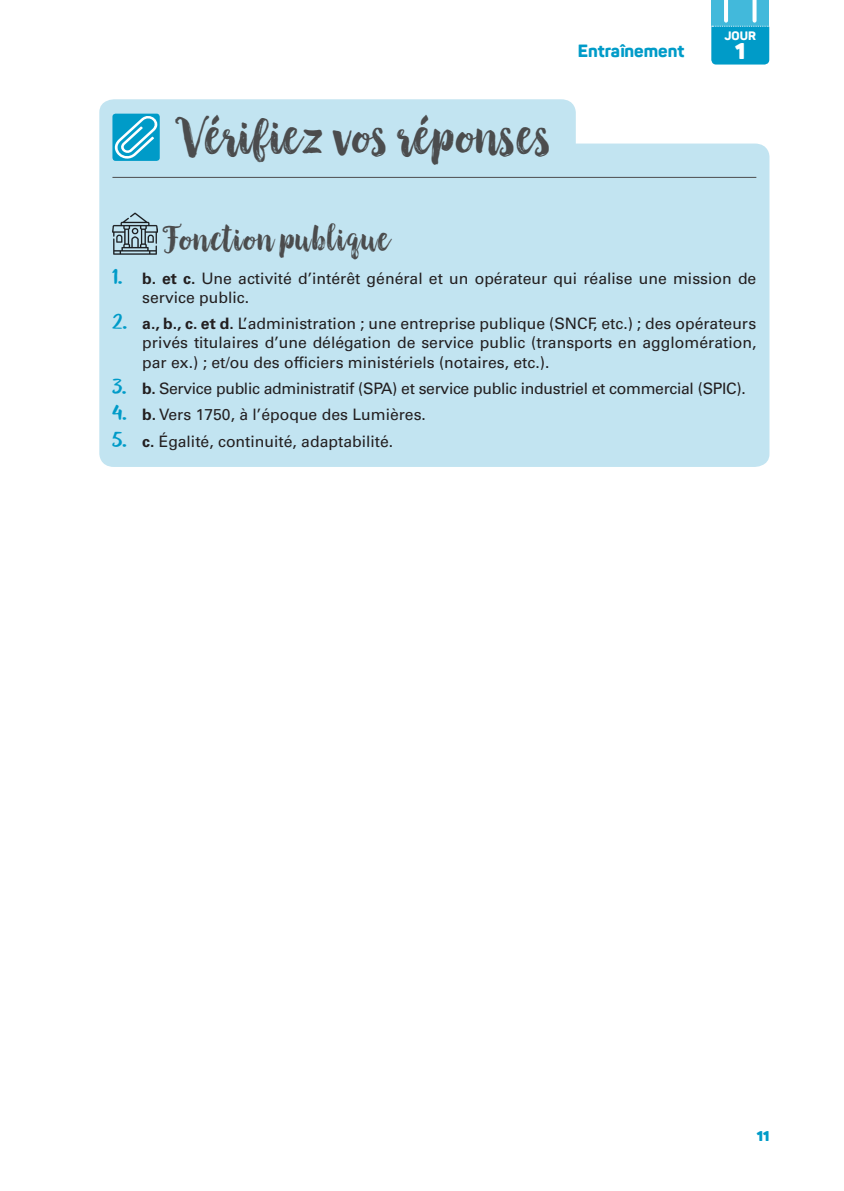
<style>
.page{position:relative;width:844px;height:1191px;background:#fff}
.page>*{position:absolute;margin:0;border:0;box-sizing:border-box;transform-origin:0 0}
.t1{font:47.25px "Black And White";color:#4b4c4d}
.t2{font:31.5px "Black And White";letter-spacing:.025em;color:#4b4c4d}
.t3{font:900 22.57px "Panton";color:#fff}
.t4{font:800 17.5px "Panton";color:#009bc8}
.t5{font:15.75px/19.2px "Univers LT Std";color:#231f20}
.t6{font:15.75px "Univers LT Std";letter-spacing:-.02em;color:#231f20}
.t7{font:900 14px "Panton";color:#009bc8}
.t8{font:800 12.08px "Panton";color:#fff}
.s1{font-family:"Black And White Display";font-size:22.75px;color:#009bc8}
.s2{font-weight:700}
</style>
<div class="page">
<div style="left:711px;top:0;width:58px;height:26px;background:#42b9db"></div>
<hr style="left:724px;top:0;width:4px;height:21px;background:#fff">
<svg style="left:752px;top:0;width:4px;height:21px"></svg>
<svg style="left:711px;top:26px;width:58px;height:39px;background:#079ec9"></svg>
<div style="left:99px;top:99px;width:670px;height:368px;background:#c2e4f1"></div>
<img style="left:112px;top:211px;width:45px;height:45px">
<hr style="left:112px;top:177px;width:644px;height:1px;background:#4b4c4d">
<svg style="left:107px;top:110px;width:56px;height:56px;background:#5ebfdc"></svg>
<p class="t1" style="left:175px;top:103px;width:378px">Vérifiez vos réponses</p>
<p class="t4" style="left:577px;top:40px;width:108px">Entraînement</p>
<p class="t8" style="left:724px;top:28px;width:33px">JOUR</p>
<p class="t3" style="left:735px;top:37px;width:12px">1</p>
<p class="t2" style="left:163px;top:217px;width:228px">Fonction publique</p>
<p class="t5" style="left:142px;top:269px;width:615px;text-indent:-30px"><span class="s1">1.</span> <span class="s2">b. et c.</span> Une activité d’intérêt général et un opérateur qui réalise une mission de service public.</p>
<p class="t5" style="left:142px;top:314px;width:615px;text-align:justify;text-indent:-30px"><span class="s1">2.</span> <span class="s2">a., b., c. et d.</span> L’administration ; une entreprise publique (SNCF, etc.) ; des opérateurs privés titulaires d’une délégation de service public (transports en agglomération, par ex.) ; et/ou des officiers ministériels (notaires, etc.).</p>
<p class="t6" style="left:112px;top:379px;width:634px"><span class="s1">3.</span> <span class="s2">b.</span> Service public administratif (SPA) et service public industriel et commercial (SPIC).</p>
<p class="t5" style="left:112px;top:405px;width:315px"><span class="s1">4.</span> <span class="s2">b.</span> Vers 1750, à l’époque des Lumières.</p>
<p class="t5" style="left:112px;top:431px;width:282px"><span class="s1">5.</span> <span class="s2">c.</span> Égalité, continuité, adaptabilité.</p>
<p class="t7" style="left:756px;top:1127px;width:14px">11</p>
</div>
